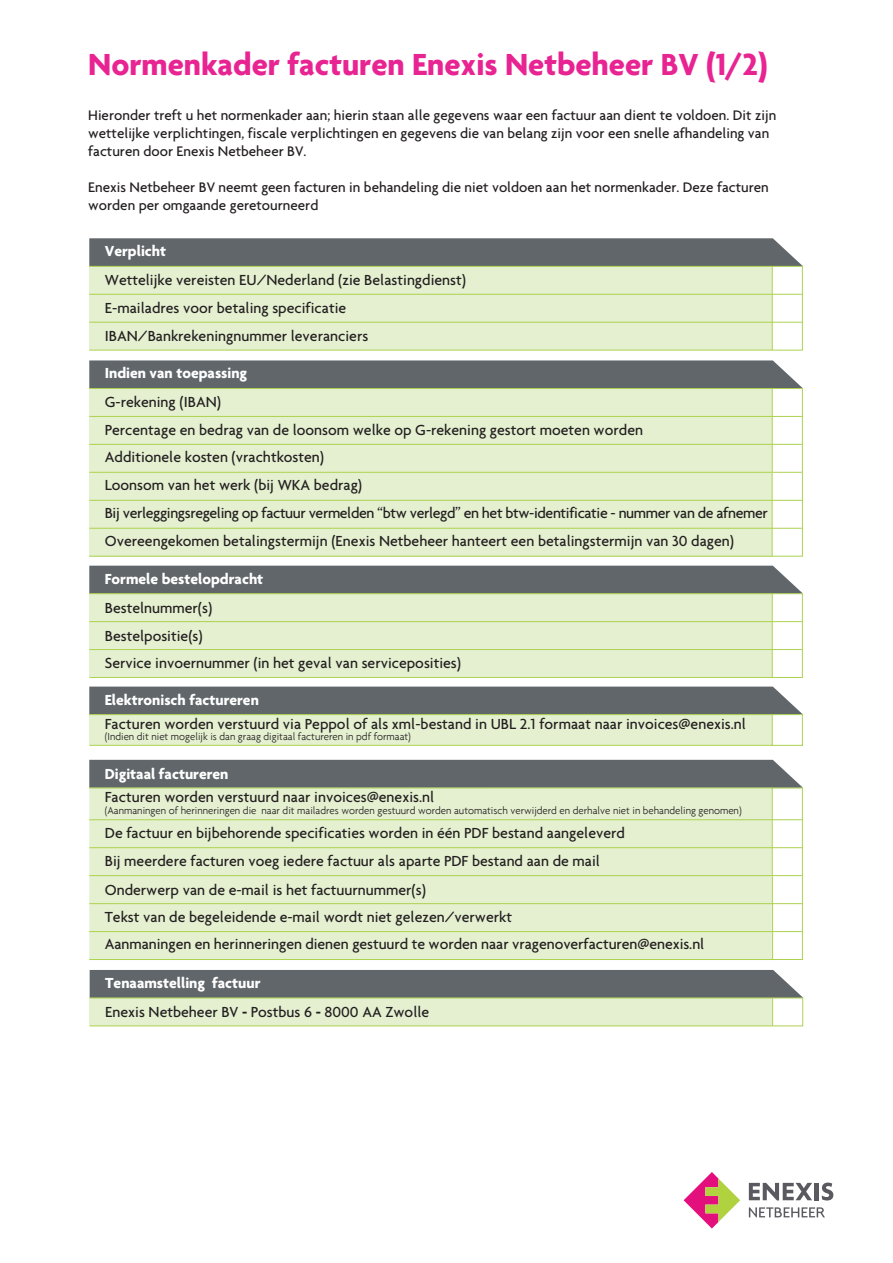
<style>
.page{position:relative;width:893px;height:1263px;background:#fff}
.page>*{position:absolute;margin:0;border:0;box-sizing:border-box;transform-origin:0 0}
.t1{font:700 33px "Agenda";color:#e82492}
.t2{font:500 15.75px/27.8px "Agenda";color:#231f20}
.t3{font:500 15.75px "Agenda";letter-spacing:-.025em;color:#231f20}
.t4{font:700 15.75px "Agenda";color:#fff}
.t5{font:500 15px/18px "Agenda";color:#231f20}
.t6{font:300 10.8px "Agenda";color:#231f20}
.s1{font-weight:700;color:#fff}
.s2{font-weight:700}
</style>
<div class="page">
<svg style="left:89px;top:238px;width:714px;height:112px;background:#c3ceb5"></svg>
<hr style="left:772px;top:294px;width:31px;height:1px;background:#add24f">
<hr style="left:772px;top:322px;width:31px;height:1px;background:#add24f">
<hr style="left:89px;top:350px;width:683px;height:1px;background:#add24f">
<hr style="left:772px;top:350px;width:31px;height:1px;background:#add24f">
<div style="left:89px;top:788px;width:683px;height:171px;background:#e4f0d0"></div>
<div style="left:89px;top:760px;width:713px;height:27px;background:#61666a"></div>
<hr style="left:89px;top:787px;width:683px;height:1px;background:#add24f">
<hr style="left:89px;top:819px;width:683px;height:1px;background:#add24f">
<hr style="left:89px;top:847px;width:683px;height:1px;background:#add24f">
<hr style="left:772px;top:788px;width:1px;height:31px;background:#add24f">
<hr style="left:772px;top:787px;width:31px;height:1px;background:#add24f">
<hr style="left:802px;top:788px;width:1px;height:31px;background:#add24f">
<hr style="left:772px;top:819px;width:31px;height:1px;background:#add24f">
<hr style="left:89px;top:875px;width:683px;height:1px;background:#add24f">
<svg style="left:89px;top:566px;width:714px;height:111px;background:#c4ceb5"></svg>
<hr style="left:772px;top:621px;width:31px;height:1px;background:#add24f">
<hr style="left:772px;top:649px;width:31px;height:1px;background:#add24f">
<hr style="left:89px;top:677px;width:683px;height:1px;background:#add24f">
<hr style="left:772px;top:677px;width:31px;height:1px;background:#add24f">
<div style="left:89px;top:714px;width:683px;height:31px;background:#e4f0d0"></div>
<div style="left:89px;top:686px;width:714px;height:28px;background:#61666a"></div>
<hr style="left:89px;top:714px;width:683px;height:1px;background:#add24f">
<hr style="left:89px;top:745px;width:683px;height:1px;background:#add24f">
<hr style="left:772px;top:715px;width:1px;height:30px;background:#add24f">
<hr style="left:772px;top:714px;width:31px;height:1px;background:#add24f">
<hr style="left:802px;top:715px;width:1px;height:30px;background:#add24f">
<hr style="left:772px;top:745px;width:31px;height:1px;background:#add24f">
<svg style="left:89px;top:360px;width:714px;height:197px;background:#d1dcbf"></svg>
<hr style="left:89px;top:903px;width:685px;height:1px;background:#add24f">
<hr style="left:89px;top:931px;width:685px;height:1px;background:#add24f">
<hr style="left:89px;top:959px;width:685px;height:1px;background:#add24f">
<svg style="left:772px;top:820px;width:31px;height:140px"></svg>
<div style="left:814px;top:1183px;width:5px;height:17px;background:#5a5960"></div>
<svg style="left:822px;top:1182px;width:11px;height:18px"></svg>
<svg style="left:749px;top:1183px;width:63px;height:17px"></svg>
<svg style="left:749px;top:1207px;width:76px;height:10px"></svg>
<svg style="left:684px;top:1172px;width:56px;height:56px"></svg>
<hr style="left:90px;top:1025px;width:683px;height:1px;background:#add24f">
<svg style="left:90px;top:970px;width:713px;height:55px;background:#a3ac9d"></svg>
<hr style="left:773px;top:1025px;width:30px;height:1px;background:#add24f">
<h1 class="t1" style="left:88px;top:47px;width:681px">Normenkader facturen Enexis Netbeheer BV (1/2)</h1>
<p class="t5" style="left:88px;top:106px;width:689px">Hieronder treft u het normenkader aan; hierin staan alle gegevens waar een factuur aan dient te voldoen. Dit zijn wettelijke verplichtingen, fiscale verplichtingen en gegevens die van belang zijn voor een snelle afhandeling van facturen door Enexis Netbeheer BV.</p>
<p class="t5" style="left:88px;top:178px;width:682px">Enexis Netbeheer BV neemt geen facturen in behandeling die niet voldoen aan het normenkader. Deze facturen worden per omgaande geretourneerd</p>
<p class="t4" style="left:105px;top:243px;width:63px">Verplicht</p>
<p class="t2" style="left:105px;top:266px;width:363px">Wettelijke vereisten EU/Nederland (zie Belastingdienst)</p>
<p class="t2" style="left:105px;top:294px;width:265px">E-mailadres voor betaling specificatie<br>IBAN/Bankrekeningnummer leveranciers</p>
<p class="t4" style="left:105px;top:364px;width:144px">Indien van toepassing</p>
<p class="t2" style="left:105px;top:387px;width:118px">G-rekening (IBAN)</p>
<p class="t2" style="left:105px;top:415px;width:540px">Percentage en bedrag van de loonsom welke op G-rekening gestort moeten worden</p>
<p class="t2" style="left:105px;top:443px;width:221px">Additionele kosten (vrachtkosten)</p>
<p class="t2" style="left:105px;top:471px;width:259px">Loonsom van het werk (bij WKA bedrag)</p>
<p class="t3" style="left:105px;top:503px;width:664px">Bij verleggingsregeling op factuur vermelden “btw verlegd” en het btw-identificatie - nummer van de afnemer</p>
<p class="t2" style="left:105px;top:527px;width:631px">Overeengekomen betalingstermijn (Enexis Netbeheer hanteert een betalingstermijn van 30 dagen)</p>
<p class="t4" style="left:105px;top:571px;width:160px">Formele bestelopdracht</p>
<p class="t2" style="left:105px;top:594px;width:358px">Bestelnummer(s)<br>Bestelpositie(s)<br>Service invoernummer (in het geval van serviceposities)</p>
<p class="t4" style="left:105px;top:692px;width:156px">Elektronisch factureren</p>
<p class="t2" style="left:105px;top:710px;width:643px">Facturen worden verstuurd via Peppol of als xml-bestand in UBL 2.1 formaat naar invoices@enexis.nl</p>
<p class="t6" style="left:105px;top:730px;width:308px">(Indien dit niet mogelijk is dan graag digitaal factureren in pdf formaat)</p>
<p class="t4" style="left:105px;top:765px;width:125px">Digitaal factureren</p>
<p class="t2" style="left:105px;top:783px;width:331px">Facturen worden verstuurd naar invoices@enexis.nl</p>
<p class="t6" style="left:105px;top:804px;width:638px">(Aanmaningen of herinneringen die naar dit mailadres worden gestuurd worden automatisch verwijderd en derhalve niet in behandeling genomen)</p>
<p class="t2" style="left:105px;top:819px;width:522px">De factuur en bijbehorende specificaties worden in één PDF bestand aangeleverd</p>
<p class="t2" style="left:105px;top:846px;width:497px">Bij meerdere facturen voeg iedere factuur als aparte PDF bestand aan de mail</p>
<p class="t2" style="left:105px;top:876px;width:323px">Onderwerp van de e-mail is het factuurnummer(s)</p>
<p class="t2" style="left:105px;top:903px;width:409px">Tekst van de begeleidende e-mail wordt niet gelezen/verwerkt</p>
<p class="t2" style="left:105px;top:930px;width:601px">Aanmaningen en herinneringen dienen gestuurd te worden naar vragenoverfacturen@enexis.nl</p>
<p class="t2" style="left:105px;top:968px;width:326px;line-height:28.5px"><span class="s1">Tenaamstelling factuur<br></span>Enexis Netbeheer BV <span class="s2">-</span> Postbus 6 <span class="s2">-</span> 8000 AA Zwolle</p>
</div>
